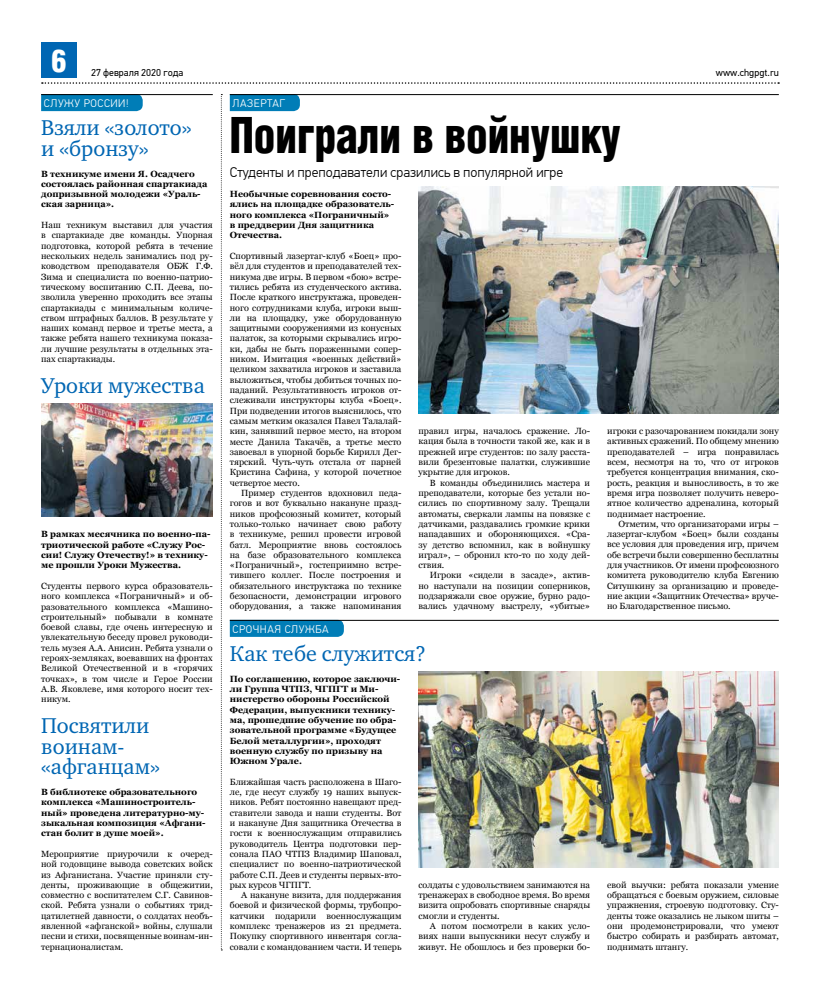
<style>
.page{position:relative;width:820px;height:993px;background:#fff}
.page>*{position:absolute;margin:0;border:0;box-sizing:border-box;transform-origin:0 0}
.t1{font:300 condensed 48px "AG Letterica";color:#000;scale:.9 1}
.t2{font:700 30px "AG Letterica Cond L";color:#fff}
.t3{font:22px/20.6px "Charter ITC";color:#0066b3}
.t4{font:300 14px "PF Din Text Pro";color:#000}
.t5{font:300 11px "PF Din Text Pro";letter-spacing:.05em;color:#fff}
.t6{font:10px "PF Din Text Pro";color:#000}
.t7{font:9px/10.3px "Georgia";color:#000;text-align:justify}
.t8{font:700 9px/10.3px "Georgia";color:#000}
</style>
<div class="page">
<div style="left:41px;top:43px;width:36px;height:35px;background:#0066b3"></div>
<svg style="left:42px;top:82px;width:736px;height:2px"></svg>
<svg style="left:41px;top:95px;width:102px;height:16px;background:#037db6"></svg>
<hr style="left:41px;top:94px;width:172px;height:1px;background:#000">
<svg style="left:221px;top:94px;width:1px;height:856px"></svg>
<svg style="left:230px;top:95px;width:70px;height:16px"></svg>
<svg style="left:230px;top:620px;width:114px;height:16px;background:#0176ad"></svg>
<hr style="left:230px;top:94px;width:548px;height:1px;background:#000">
<hr style="left:230px;top:619px;width:548px;height:1px;background:#000">
<img style="left:418px;top:187px;width:360px;height:226px">
<img style="left:41px;top:403px;width:172px;height:113px">
<img style="left:418px;top:671px;width:360px;height:196px">
<h2 class="t2" style="left:51px;top:43px;width:16px">6</h2>
<p class="t6" style="left:91px;top:67px;width:94px">27 февраля 2020 года</p>
<p class="t6" style="left:715px;top:67px;width:64px">www.chgpgt.ru</p>
<p class="t5" style="left:44px;top:97px;width:86px">СЛУЖУ РОССИИ!</p>
<h3 class="t3" style="left:41px;top:117px;width:152px">Взяли «золото» и «бронзу»</h3>
<p class="t8" style="left:41px;top:168px;width:168px">В техникуме имени Я. Осадчего состоялась районная спартакиада допризывной молодежи «Ураль&shy;ская зарница».</p>
<p class="t7" style="left:41px;top:220px;width:173px">Наш техникум выставил для участия в спартакиаде две команды. Упорная подготовка, которой ребята в течение нескольких недель занимались под ру&shy;ководством преподавателя ОБЖ Г.Ф.<br>Зима и специалиста по военно-патрио&shy;тическому воспитанию С.П. Деева, по&shy;зволила уверенно проходить все этапы спартакиады с минимальным количе&shy;ством штрафных баллов. В результате у наших команд первое и третье места, а также ребята нашего техникума показа&shy;ли лучшие результаты в отдельных эта&shy;пах спартакиады.</p>
<h3 class="t3" style="left:41px;top:375px;width:165px">Уроки мужества</h3>
<p class="t8" style="left:41px;top:529px;width:171px">В рамках месячника по военно-па&shy;триотической работе «Служу Рос&shy;сии! Служу Отечеству!» в технику&shy;ме прошли Уроки Мужества.</p>
<p class="t7" style="left:41px;top:580px;width:173px">Студенты первого курса образователь&shy;ного комплекса «Пограничный» и об&shy;разовательного комплекса «Машино&shy;строительный» побывали в комнате боевой славы, где очень интересную и увлекательную беседу провел руководи&shy;тель музея А.А. Анисин. Ребята узнали о героях-земляках, воевавших на фронтах Великой Отечественной и в «горячих точках», в том числе и Герое России А.В. Яковлеве, имя которого носит тех&shy;никум.</p>
<h3 class="t3" style="left:41px;top:715px;width:120px">Посвятили воинам-«афганцам»</h3>
<p class="t8" style="left:41px;top:786px;width:166px">В библиотеке образовательного комплекса «Машиностроитель&shy;ный» проведена литературно-му&shy;зыкальная композиция «Афгани&shy;стан болит в душе моей».</p>
<p class="t7" style="left:41px;top:848px;width:173px">Мероприятие приурочили к очеред&shy;ной годовщине вывода советских войск из Афганистана. Участие приняли сту&shy;денты, проживающие в общежитии, совместно с воспитателем С.Г. Савинов&shy;ской. Ребята узнали о событиях трид&shy;цатилетней давности, о солдатах необъ&shy;явленной «афганской» войны, слушали песни и стихи, посвященные воинам-ин&shy;тернационалистам.</p>
<p class="t5" style="left:232px;top:97px;width:54px">ЛАЗЕРТАГ</p>
<h1 class="t1" style="left:230px;top:106px;width:435px">Поиграли в войнушку</h1>
<h3 class="t4" style="left:230px;top:164px;width:335px">Студенты и преподаватели сразились в популярной игре</h3>
<p class="t8" style="left:230px;top:189px;width:166px">Необычные соревнования состо&shy;ялись на площадке образователь&shy;ного комплекса «Пограничный» в преддверии Дня защитника<br>Отечества.</p>
<p class="t7" style="left:230px;top:251px;width:173px">Спортивный лазертаг-клуб «Боец» про&shy;вёл для студентов и преподавателей тех&shy;никума две игры. В первом «бою» встре&shy;тились ребята из студенческого актива.<br>После краткого инструктажа, проведен&shy;ного сотрудниками клуба, игроки выш&shy;ли на площадку, уже оборудованную защитными сооружениями из конусных палаток, за которыми скрывались игро&shy;ки, дабы не быть пораженными сопер&shy;ником. Имитация «военных действий» целиком захватила игроков и заставила выложиться, чтобы добиться точных по&shy;паданий. Результативность игроков от&shy;слеживали инструкторы клуба «Боец».<br>При подведении итогов выяснилось, что самым метким оказался Павел Талалай&shy;кин, занявший первое место, на втором месте Данила Такачёв, а третье место завоевал в упорной борьбе Кирилл Дег&shy;тярский. Чуть-чуть отстала от парней Кристина Сафина, у которой почетное четвертое место.</p>
<p class="t7" style="left:230px;top:488px;width:173px;text-indent:11px">Пример студентов вдохновил педа&shy;гогов и вот буквально накануне празд&shy;ников профсоюзный комитет, который только-только начинает свою работу в техникуме, решил провести игровой батл. Мероприятие вновь состоялось на базе образовательного комплекса «Пограничный», гостеприимно встре&shy;тившего коллег. После построения и обязательного инструктажа по технике безопасности, демонстрации игрового оборудования, а также напоминания</p>
<p class="t5" style="left:232px;top:622px;width:97px">СРОЧНАЯ СЛУЖБА</p>
<p class="t7" style="left:418px;top:426px;width:173px">правил игры, началось сражение. Ло&shy;кация была в точности такой же, как и в прежней игре студентов: по залу расста&shy;вили брезентовые палатки, служившие укрытие для игроков.</p>
<p class="t7" style="left:418px;top:477px;width:173px;text-indent:11px">В команды объединились мастера и преподаватели, которые без устали но&shy;сились по спортивному залу. Трещали автоматы, сверкали лампы на повязке с датчиками, раздавались громкие крики нападавших и обороняющихся. «Сра&shy;зу детство вспомнил, как в войнушку играл», – обронил кто-то по ходу дей&shy;ствия.</p>
<p class="t7" style="left:418px;top:570px;width:173px;text-indent:11px">Игроки «сидели в засаде», актив&shy;но наступали на позиции соперников, подзаряжали свое оружие, бурно радо&shy;вались удачному выстрелу, «убитые»</p>
<h3 class="t3" style="left:230px;top:643px;width:198px">Как тебе служится?</h3>
<p class="t8" style="left:230px;top:673px;width:172px">По соглашению, которое заключи&shy;ли Группа ЧТПЗ, ЧГПГТ и Ми&shy;нистерство обороны Российской<br>Федерации, выпускники технику&shy;ма, прошедшие обучение по обра&shy;зовательной программе «Будущее<br>Белой металлургии», проходят военную службу по призыву на<br>Южном Урале.</p>
<p class="t7" style="left:230px;top:776px;width:173px">Ближайшая часть расположена в Шаго&shy;ле, где несут службу 19 наших выпуск&shy;ников. Ребят постоянно навещают пред&shy;ставители завода и наши студенты. Вот и накануне Дня защитника Отечества в гости к военнослужащим отправились руководитель Центра подготовки пер&shy;сонала ПАО ЧТПЗ Владимир Шаповал, специалист по военно-патриотической работе С.П. Деев и студенты первых-вто&shy;рых курсов ЧГПГТ.</p>
<p class="t7" style="left:230px;top:889px;width:173px;text-indent:11px">А накануне визита, для поддержания боевой и физической формы, трубопро&shy;катчики подарили военнослужащим комплекс тренажеров из 21 предмета.<br>Покупку спортивного инвентаря согла&shy;совали с командованием части. И теперь</p>
<p class="t7" style="left:418px;top:879px;width:173px">солдаты с удовольствием занимаются на тренажерах в свободное время. Во время визита опробовать спортивные снаряды смогли и студенты.</p>
<p class="t7" style="left:418px;top:920px;width:173px;text-indent:11px">А потом посмотрели в каких усло&shy;виях наши выпускники несут службу и живут. Не обошлось и без проверки бо-</p>
<p class="t7" style="left:607px;top:426px;width:173px">игроки с разочарованием покидали зону активных сражений. По общему мнению преподавателей – игра понравилась всем, несмотря на то, что от игроков требуется концентрация внимания, ско&shy;рость, реакция и выносливость, в то же время игра позволяет получить неверо&shy;ятное количество адреналина, который поднимает настроение.</p>
<p class="t7" style="left:607px;top:518px;width:173px;text-indent:11px">Отметим, что организаторами игры – лазертаг-клубом «Боец» были созданы все условия для проведения игр, причем обе встречи были совершенно бесплатны для участников. От имени профсоюзного комитета руководителю клуба Евгению Ситушкину за организацию и проведе&shy;ние акции «Защитник Отечества» вруче&shy;но Благодарственное письмо.</p>
<p class="t7" style="left:607px;top:879px;width:173px">евой выучки: ребята показали умение обращаться с боевым оружием, силовые упражнения, строевую подготовку. Сту&shy;денты тоже оказались не лыком шиты – они продемонстрировали, что умеют быстро собирать и разбирать автомат, поднимать штангу.</p>
</div>
